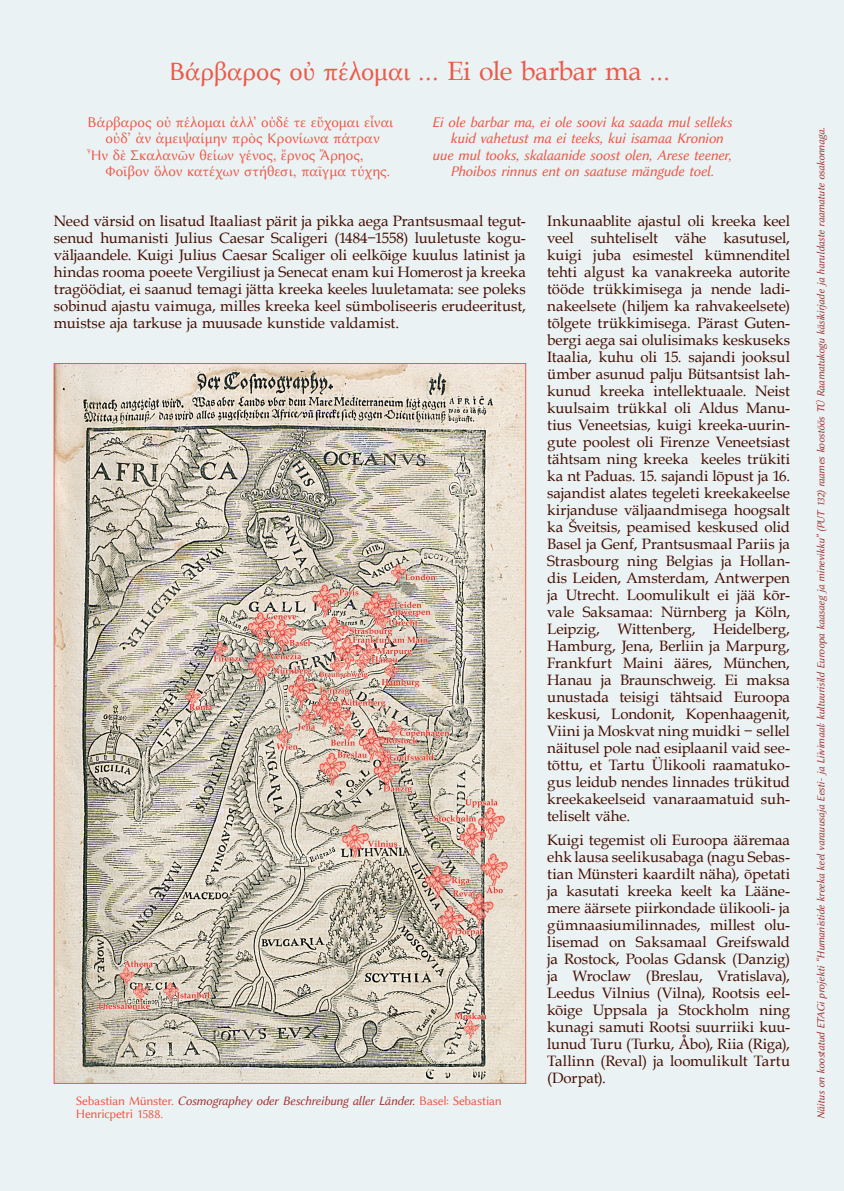
<style>
.page{position:relative;width:844px;height:1191px;background:#fff}
.page>*{position:absolute;margin:0;border:0;box-sizing:border-box;transform-origin:0 0}
.t1{font:26.5px "Linux Biolinum G";letter-spacing:-.005em;color:#ee5948}
.t2{font:15px/17px "Book Antiqua";color:#420d00;text-align:justify}
.t3{font:15px "Linux Biolinum GI";letter-spacing:-.015em;color:#ee5948}
.t4{font:15px "Linux Biolinum G";letter-spacing:-.005em;color:#ee5948}
.t5{font:13px "Linux Biolinum GI";letter-spacing:-.02em;color:#a03837}
.t6{font:13px "Linux Biolinum G";letter-spacing:-.025em;color:#ee5948}
.t7{font:11px "Linux Biolinum GI";letter-spacing:-.01em;color:#a03837}
.s1{font-family:"Book Antiqua"}
.s2{font-family:"Linux Biolinum G";color:#ee5948}
</style>
<div class="page">
<div style="left:0;top:0;width:843px;height:1191px;background:#ebf2f4"></div>
<img style="left:56px;top:365px;width:467px;height:716px">
<h1 class="t1" style="left:169px;top:57px;width:502px">Βάρβαρος οὐ πέλομαι ... <span class="s1">Ei ole barbar ma</span> ...</h1>
<p class="t4" style="left:88px;top:113px;width:307px">Βάρβαρος οὐ πέλομαι ἀλλ’ οὐδέ τε εὔχομαι εἶναι</p>
<p class="t4" style="left:106px;top:130px;width:276px">οὐδ’ ἀν ἀμειψαίμην πρὸς Κρονίωνα πάτραν</p>
<p class="t4" style="left:88px;top:146px;width:277px">Ἦν δὲ Σκαλανῶν θείων γένος, ἔρνος Ἄρηος,</p>
<p class="t4" style="left:106px;top:163px;width:286px">Φοῖβον ὅλον κατέχων στήθεσι, παῖγμα τύχης.</p>
<p class="t3" style="left:432px;top:113px;width:301px">Ei ole barbar ma, ei ole soovi ka saada mul selleks</p>
<p class="t3" style="left:450px;top:130px;width:274px">kuid vahetust ma ei teeks, kui isamaa Kronion</p>
<p class="t3" style="left:432px;top:146px;width:301px">uue mul tooks, skalaanide soost olen, Arese teener,</p>
<p class="t3" style="left:450px;top:163px;width:265px">Phoibos rinnus ent on saatuse mängude toel.</p>
<p class="t2" style="left:54px;top:212px;width:473px">Need värsid on lisatud Itaaliast pärit ja pikka aega Prantsusmaal tegut&shy;senud humanisti Julius Caesar Scaligeri (1484−1558) luuletuste kogu&shy;väljaandele. Kuigi Julius Caesar Scaliger oli eelkõige kuulus latinist ja hindas rooma poeete Vergiliust ja Senecat enam kui Homerost ja kreeka tragöödiat, ei saanud temagi jätta kreeka keeles luuletamata: see poleks sobinud ajastu vaimuga, milles kreeka keel sümboliseeris erudeeritust, muistse aja tarkuse ja muusade kunstide valdamist.</p>
<p class="t2" style="left:547px;top:212px;width:244px">Inkunaablite ajastul oli kreeka keel veel suhteliselt vähe kasutusel, kuigi juba esimestel kümnenditel tehti algust ka vanakreeka autorite tööde trükkimisega ja nende ladi&shy;nakeelsete (hiljem ka rahvakeelsete) tõlgete trükkimisega. Pärast Guten&shy;bergi aega sai olulisimaks keskuseks Itaalia, kuhu oli 15. sajandi jooksul ümber asunud palju Bütsantsist lah&shy;kunud kreeka intellektuaale. Neist kuulsaim trükkal oli Aldus Manu&shy;tius Veneetsias, kuigi kreeka-uurin&shy;gute poolest oli Firenze Veneetsiast tähtsam ning kreeka keeles trükiti ka nt Paduas. 15. sajandi lõpust ja 16. sajandist alates tegeleti kreekakeelse kirjanduse väljaandmisega hoogsalt ka Šveitsis, peamised keskused olid Basel ja Genf, Prantsusmaal Pariis ja Strasbourg ning Belgias ja Hollan&shy;dis Leiden, Amsterdam, Antwerpen ja Utrecht. Loomulikult ei jää kõr&shy;vale Saksamaa: Nürnberg ja Köln, Leipzig, Wittenberg, Heidelberg, Hamburg, Jena, Berliin ja Marpurg, Frankfurt Maini ääres, München, Hanau ja Braunschweig. Ei maksa unustada teisigi tähtsaid Euroopa keskusi, Londonit, Kopenhaagenit, Viini ja Moskvat ning muidki − sellel näitusel pole nad esiplaanil vaid see&shy;tõttu, et Tartu Ülikooli raamatuko&shy;gus leidub nendes linnades trükitud kreekakeelseid vanaraamatuid suh&shy;teliselt vähe.</p>
<p class="t2" style="left:547px;top:831px;width:244px">Kuigi tegemist oli Euroopa ääremaa ehk lausa seelikusabaga (nagu Sebas&shy;tian Münsteri kaardilt näha), õpetati ja kasutati kreeka keelt ka Lääne&shy;mere äärsete piirkondade ülikooli- ja gümnaasiumilinnades, millest olu&shy;lisemad on Saksamaal Greifswald ja Rostock, Poolas Gdansk (Danzig) ja Wroclaw (Breslau, Vratislava), Leedus Vilnius (Vilna), Rootsis eel&shy;kõige Uppsala ja Stockholm ning kunagi samuti Rootsi suurriiki kuu&shy;lunud Turu (Turku, Åbo), Riia (Riga), Tallinn (Reval) ja loomulikult Tartu (Dorpat).</p>
<p class="t5" style="left:76px;top:1093px;width:427px"><span class="s2">Sebastian Münster.</span> Cosmographey oder Beschreibung aller Länder. <span class="s2">Basel: Sebastian</span></p>
<p class="t6" style="left:76px;top:1106px;width:89px">Henricpetri 1588.</p>
<p class="t7" style="left:814px;top:1118px;width:992px;rotate:-90deg">Näitus on koostatud ETAGi projekti “Humanistide kreeka keel varauusaja Eesti- ja Liivimaal: kultuurisild Euroopa kaasaeg ja minevikku” (PUT 132) raames koostöös TÜ Raamatukogu käsikirjade ja haruldaste raamatute osakonnaga.</p>
</div>
